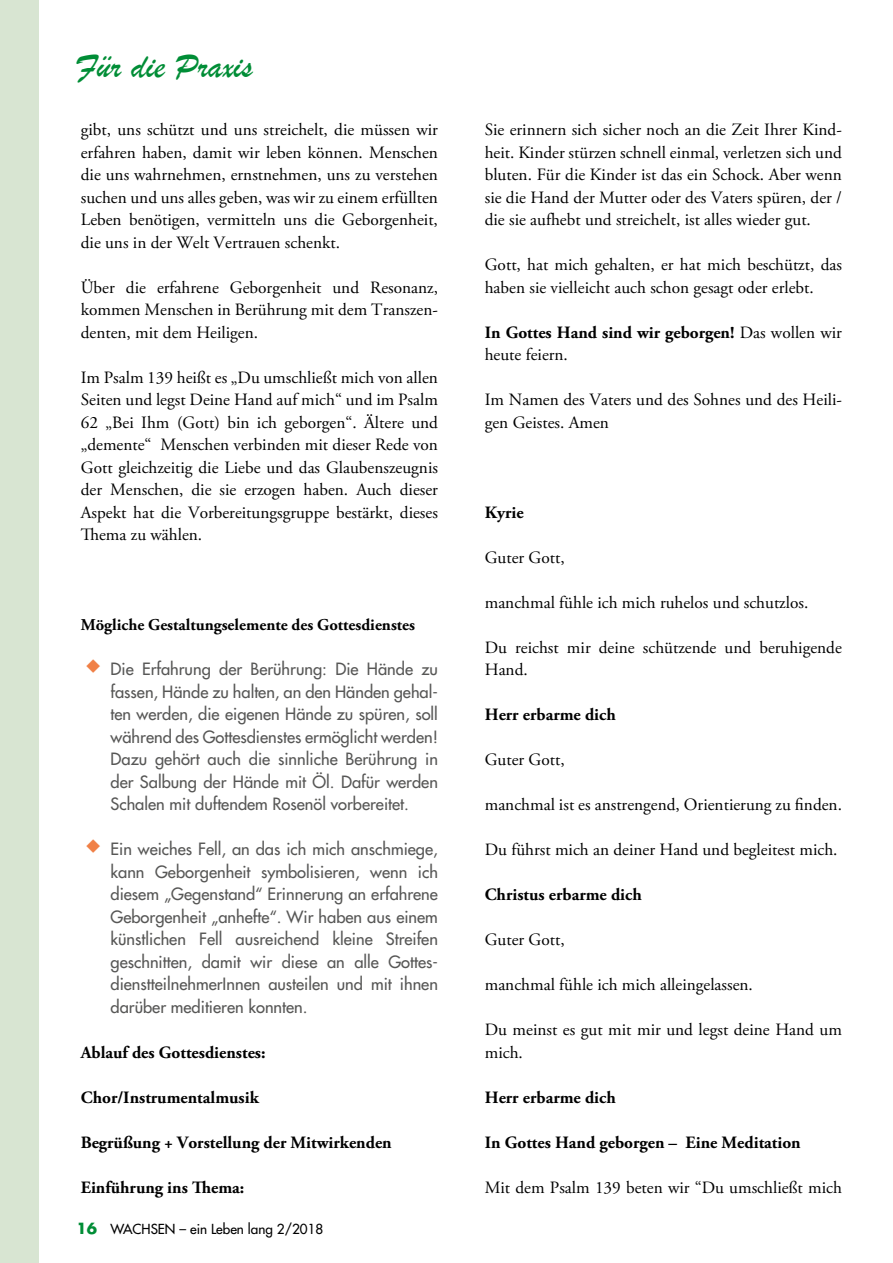
<style>
.page{position:relative;width:893px;height:1263px;background:#fff}
.page>*{position:absolute;margin:0;border:0;box-sizing:border-box;transform-origin:0 0}
.t1{font:36px "Brush Script";color:#008d36}
.t2{font:17.25px/22.5px "Adobe Garamond Pro";color:#000;text-align:justify}
.t3{font:700 17.25px/22.5px "Adobe Garamond Pro";color:#000}
.t4{font:500 16.5px/22.5px "Futura Std";color:#575756;text-align:justify}
.t5{font:700 16.5px "Adobe Garamond Pro";color:#000}
.t6{font:500 13.5px "Futura Std";color:#000}
.s1{font-weight:700;font-size:15px;color:#008d36}
.s2{font-style:inherit}
.s3{font-weight:400}
</style>
<div class="page">
<div style="left:0;top:0;width:38px;height:1263px;background:#d8e5d2"></div>
<h1 class="t1" style="left:77px;top:44px;width:178px">Für die Praxis</h1>
<p class="t2" style="left:81px;top:119px;width:359px">gibt, uns schützt und uns streichelt, die müssen wir erfahren haben, damit wir leben können. Menschen die uns wahrnehmen, ernstnehmen, uns zu verstehen suchen und uns alles geben, was wir zu einem erfüllten Leben benötigen, vermitteln uns die Geborgenheit, die uns in der Welt Vertrauen schenkt.</p>
<p class="t2" style="left:81px;top:276px;width:359px">Über die erfahrene Geborgenheit und Resonanz, kommen Menschen in Berührung mit dem Transzen&shy;denten, mit dem Heiligen.</p>
<p class="t2" style="left:81px;top:366px;width:359px">Im Psalm 139 heißt es „Du umschließt mich von allen Seiten und legst Deine Hand auf mich“ und im Psalm 62 „Bei Ihm (Gott) bin ich geborgen“. Ältere und „demente“ Menschen verbinden mit dieser Rede von Gott gleichzeitig die Liebe und das Glaubenszeugnis der Menschen, die sie erzogen haben. Auch dieser Aspekt hat die Vorbereitungsgruppe bestärkt, dieses Thema zu wählen.</p>
<p class="t5" style="left:81px;top:615px;width:336px">Mögliche Gestaltungselemente des Gottesdienstes</p>
<p class="t4" style="left:111px;top:658px;width:329px">Die Erfahrung der Berührung: Die Hände zu fassen, Hände zu halten, an den Händen gehal&shy;ten werden, die eigenen Hände zu spüren, soll während des Gottesdienstes ermöglicht werden!<br>Dazu gehört auch die sinnliche Berührung in der Salbung der Hände mit Öl. Dafür werden Schalen mit duftendem Rosenöl vorbereitet.</p>
<p class="t4" style="left:111px;top:838px;width:329px">Ein weiches Fell, an das ich mich anschmiege, kann Geborgenheit symbolisieren, wenn ich diesem „Gegenstand“ Erinnerung an erfahrene Geborgenheit „anhefte“. Wir haben aus einem künstlichen Fell ausreichend kleine Streifen geschnitten, damit wir diese an alle Gottes&shy;dienstteilnehmerInnen austeilen und mit ihnen darüber meditieren konnten.</p>
<p class="t3" style="left:81px;top:1041px;width:186px">Ablauf des Gottesdienstes:</p>
<p class="t3" style="left:81px;top:1086px;width:180px">Chor/Instrumentalmusik</p>
<p class="t3" style="left:81px;top:1131px;width:312px">Begrüßung + Vorstellung der Mitwirkenden</p>
<p class="t3" style="left:81px;top:1176px;width:165px">Einführung ins Thema:</p>
<p class="t6" style="left:77px;top:1221px;width:248px"><span class="s1">16</span> WACHSEN – ein Leben lang <span class="s2">2/2018</span></p>
<p class="t2" style="left:485px;top:119px;width:359px">Sie erinnern sich sicher noch an die Zeit Ihrer Kind&shy;heit. Kinder stürzen schnell einmal, verletzen sich und bluten. Für die Kinder ist das ein Schock. Aber wenn sie die Hand der Mutter oder des Vaters spüren, der / die sie aufhebt und streichelt, ist alles wieder gut.</p>
<p class="t2" style="left:485px;top:254px;width:359px">Gott, hat mich gehalten, er hat mich beschützt, das haben sie vielleicht auch schon gesagt oder erlebt.</p>
<p class="t3" style="left:485px;top:321px;width:359px">In Gottes Hand sind wir geborgen! <span class="s3">Das wollen wir heute feiern.</span></p>
<p class="t2" style="left:485px;top:389px;width:359px">Im Namen des Vaters und des Sohnes und des Heili&shy;gen Geistes. Amen</p>
<p class="t3" style="left:485px;top:501px;width:41px">Kyrie</p>
<p class="t2" style="left:485px;top:546px;width:82px">Guter Gott,</p>
<p class="t2" style="left:485px;top:591px;width:325px">manchmal fühle ich mich ruhelos und schutzlos.</p>
<p class="t2" style="left:485px;top:636px;width:359px">Du reichst mir deine schützende und beruhigende<br>Hand.</p>
<p class="t3" style="left:485px;top:704px;width:133px">Herr erbarme dich</p>
<p class="t2" style="left:485px;top:749px;width:82px">Guter Gott,</p>
<p class="t2" style="left:485px;top:794px;width:359px">manchmal ist es anstrengend, Orientierung zu finden.</p>
<p class="t2" style="left:485px;top:839px;width:354px">Du führst mich an deiner Hand und begleitest mich.</p>
<p class="t3" style="left:485px;top:884px;width:159px">Christus erbarme dich</p>
<p class="t2" style="left:485px;top:929px;width:82px">Guter Gott,</p>
<p class="t2" style="left:485px;top:974px;width:270px">manchmal fühle ich mich alleingelassen.</p>
<p class="t2" style="left:485px;top:1019px;width:359px">Du meinst es gut mit mir und legst deine Hand um mich.</p>
<p class="t3" style="left:485px;top:1086px;width:133px">Herr erbarme dich</p>
<p class="t3" style="left:485px;top:1131px;width:318px">In Gottes Hand geborgen – Eine Meditation</p>
<p class="t2" style="left:485px;top:1176px;width:359px">Mit dem Psalm 139 beten wir “Du umschließt mich</p>
</div>
